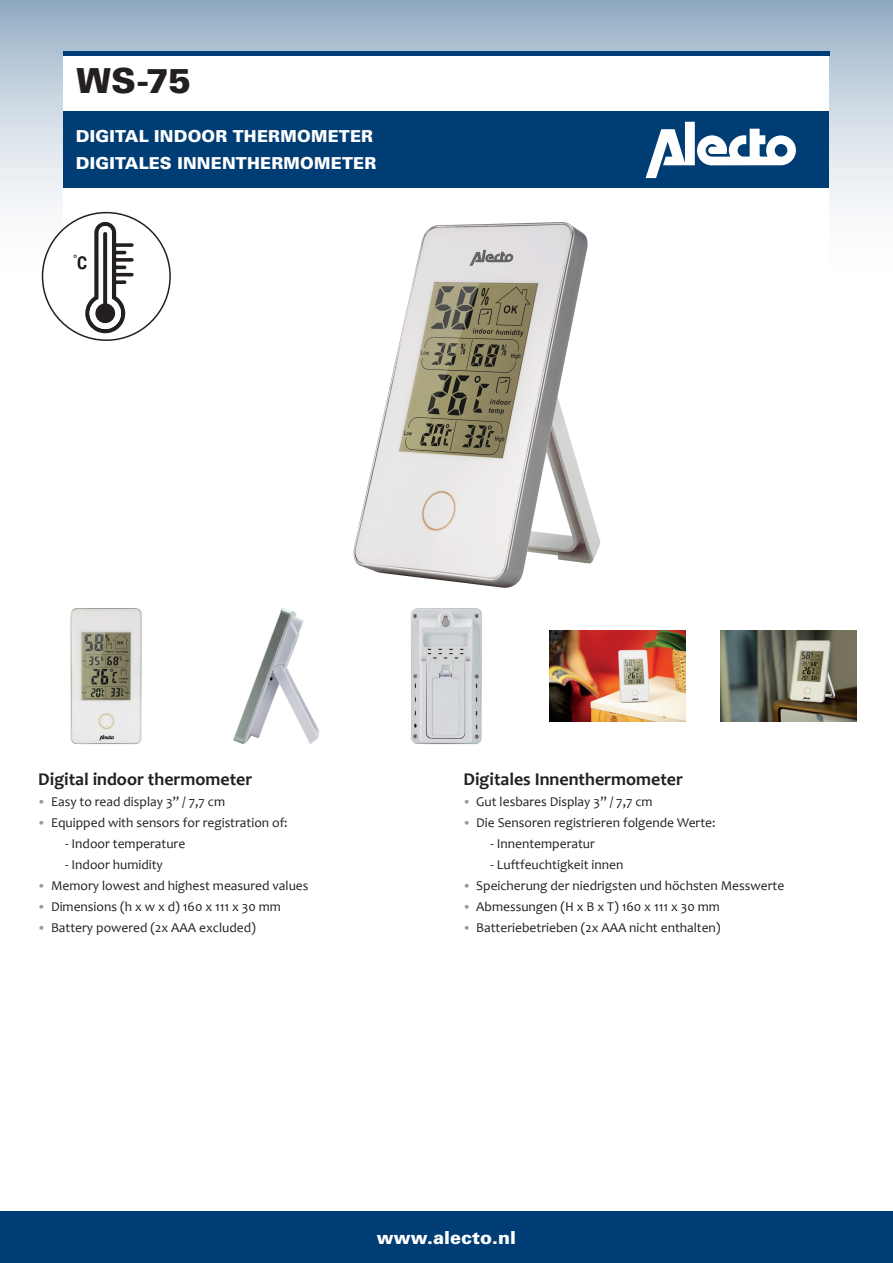
<style>
.page{position:relative;width:893px;height:1263px;background:#fff}
.page>*{position:absolute;margin:0;border:0;box-sizing:border-box;transform-origin:0 0}
.t1{font:900 34.5px "Univers LT Std";color:#231f20}
.t2{font:700 18px "Candara";color:#231f20}
.t3{font:900 18px "Univers LT Std";color:#fff}
.t4{font:900 16.5px/27px "Univers LT Std";letter-spacing:.01em;color:#fff}
.t5{font:13.5px "Candara";color:#231f20}
.s1{font-family:"Calibri";font-weight:300;color:#959ca1}
</style>
<div class="page">
<svg style="left:0;top:0;width:893px;height:306px"></svg>
<div style="left:0;top:1212px;width:893px;height:51px;background:#003d74"></div>
<div style="left:64px;top:51px;width:765px;height:557px;background:#fff"></div>
<div style="left:63px;top:112px;width:766px;height:76px;background:#003d74"></div>
<img style="left:550px;top:631px;width:136px;height:90px">
<img style="left:721px;top:631px;width:136px;height:90px">
<img style="left:411px;top:608px;width:71px;height:136px">
<img style="left:233px;top:608px;width:87px;height:136px">
<div style="left:43px;top:213px;width:127px;height:127px;background:#fff;border-radius:50%"></div>
<svg style="left:74px;top:222px;width:60px;height:111px"></svg>
<hr style="left:63px;top:51px;width:766px;height:4px;background:#003d74">
<img style="left:70px;top:608px;width:72px;height:136px">
<svg style="left:646px;top:122px;width:150px;height:56px"></svg>
<img style="left:353px;top:222px;width:248px;height:366px">
<h1 class="t1" style="left:77px;top:59px;width:116px">WS-75</h1>
<p class="t4" style="left:76px;top:123px;width:302px">DIGITAL INDOOR THERMOMETER<br>DIGITALES INNENTHERMOMETER</p>
<h2 class="t2" style="left:38px;top:768px;width:216px">Digital indoor thermometer</h2>
<p class="t5" style="left:38px;top:793px;width:188px"><span class="s1">•</span> Easy to read display 3” / 7,7 cm</p>
<p class="t5" style="left:38px;top:814px;width:251px"><span class="s1">•</span> Equipped with sensors for registration of:</p>
<p class="t5" style="left:65px;top:835px;width:122px">- Indoor temperature</p>
<p class="t5" style="left:65px;top:856px;width:99px">- Indoor humidity</p>
<p class="t5" style="left:38px;top:877px;width:272px"><span class="s1">•</span> Memory lowest and highest measured values</p>
<p class="t5" style="left:38px;top:898px;width:244px"><span class="s1">•</span> Dimensions (h x w x d) 160 x 111 x 30 mm</p>
<p class="t5" style="left:38px;top:919px;width:219px"><span class="s1">•</span> Battery powered (2x AAA excluded)</p>
<h2 class="t2" style="left:463px;top:768px;width:221px">Digitales Innenthermometer</h2>
<p class="t5" style="left:463px;top:793px;width:191px"><span class="s1">•</span> Gut lesbares Display 3” / 7,7 cm</p>
<p class="t5" style="left:463px;top:814px;width:254px"><span class="s1">•</span> Die Sensoren registrieren folgende Werte:</p>
<p class="t5" style="left:490px;top:835px;width:106px">- Innentemperatur</p>
<p class="t5" style="left:490px;top:856px;width:134px">- Luftfeuchtigkeit innen</p>
<p class="t5" style="left:463px;top:877px;width:322px"><span class="s1">•</span> Speicherung der niedrigsten und höchsten Messwerte</p>
<p class="t5" style="left:463px;top:898px;width:258px"><span class="s1">•</span> Abmessungen (H x B x T) 160 x 111 x 30 mm</p>
<p class="t5" style="left:463px;top:919px;width:259px"><span class="s1">•</span> Batteriebetrieben (2x AAA nicht enthalten)</p>
<h2 class="t3" style="left:377px;top:1226px;width:141px">www.alecto.nl</h2>
</div>
